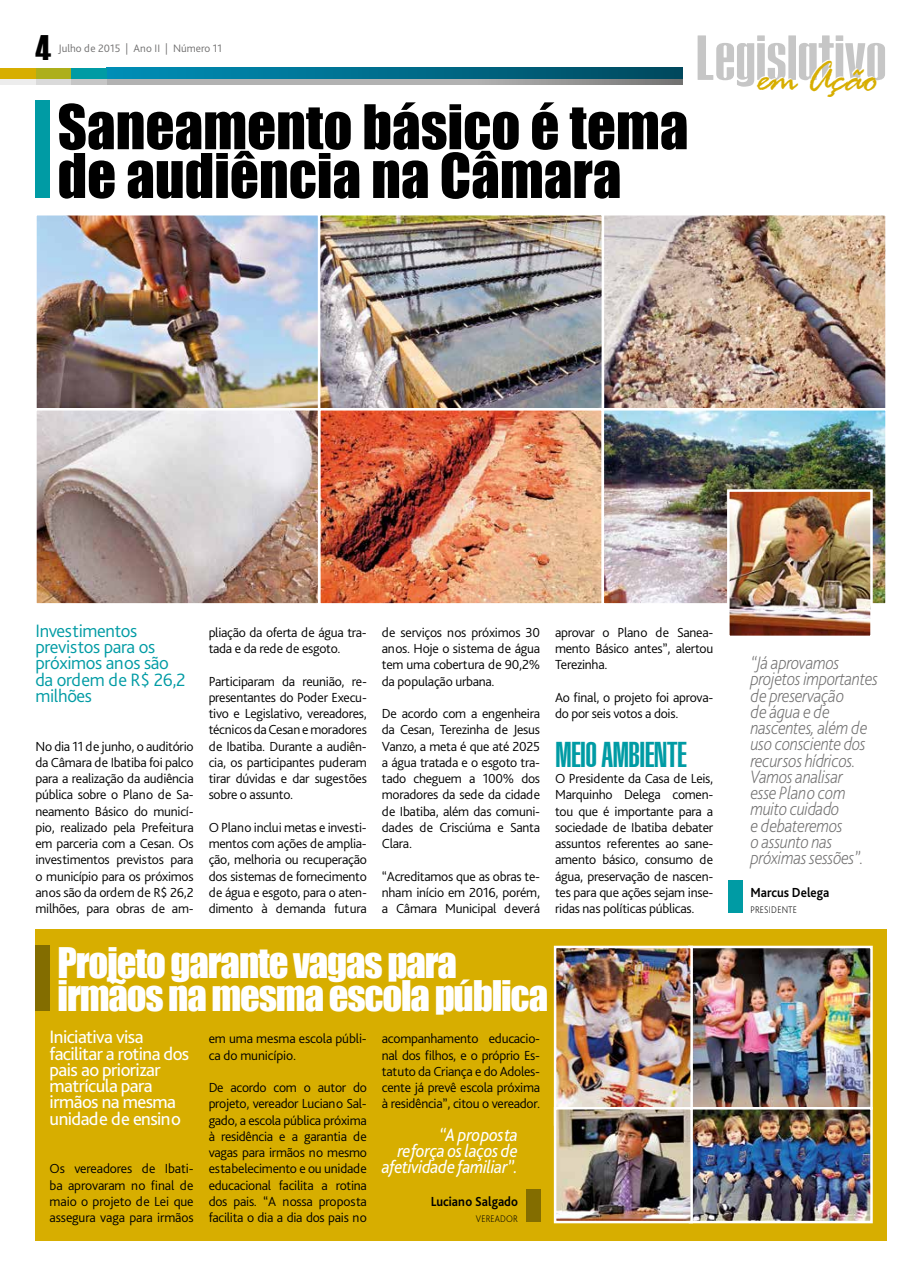
<style>
.page{position:relative;width:922px;height:1276px;background:#fff}
.page>*{position:absolute;margin:0;border:0;box-sizing:border-box;transform-origin:0 0}
.t1{font:56.88px/48.8px "Impact";color:#000}
.t2{font:italic 45.5px "Rage";letter-spacing:-.04em;color:#d7ae00}
.t3{font:38.75px/32.5px "Impact";letter-spacing:-.03em;color:#fff}
.t4{font:35.38px "Haettenschweiler";color:#000}
.t5{font:900 extra-condensed 35px "Helvetica";letter-spacing:-.02em;color:#009ba4}
.t6{font:italic 200 18.75px/16.2px "Bliss Pro";letter-spacing:-.02em;color:#706f6f;scale:.92 1}
.t7{font:18.75px/16.2px "Bliss Pro";letter-spacing:-.03em;color:#fff}
.t8{font:300 18.75px/16.2px "Bliss Pro";letter-spacing:-.02em;color:#009ba4}
.t9{font:italic 18.75px/16.2px "Bliss Pro";letter-spacing:-.02em;color:#fff;text-align:right;scale:.92 1}
.t10{font:300 13.75px/16.2px "Bliss Pro";letter-spacing:-.02em;color:#000;text-align:justify}
.t11{font:700 13.75px "Bliss Pro";color:#000;scale:.92 1}
.t12{font:300 11.25px "Bliss Pro";color:#706f6f}
.t13{font:200 10px "Bliss Pro";letter-spacing:.015em;color:#000;scale:.92 1}
</style>
<div class="page">
<img style="left:37px;top:216px;width:847px;height:386px">
<div style="left:601px;top:213px;width:286px;height:197px;border:2px solid #fff"></div>
<svg style="left:106px;top:79px;width:576px;height:5px;background:#a6a6a6"></svg>
<svg style="left:106px;top:68px;width:576px;height:11px;background:#006c8b"></svg>
<div style="left:71px;top:79px;width:35px;height:5px;background:#c6c6c6"></div>
<div style="left:35px;top:79px;width:36px;height:5px;background:#dadada"></div>
<div style="left:0;top:79px;width:35px;height:5px;background:#ededed"></div>
<div style="left:35px;top:68px;width:36px;height:11px;background:#adaf1b"></div>
<div style="left:0;top:68px;width:35px;height:11px;background:#d7ae00"></div>
<div style="left:71px;top:68px;width:35px;height:11px;background:#009ba4"></div>
<svg style="left:697px;top:35px;width:187px;height:52px"></svg>
<div style="left:35px;top:100px;width:15px;height:98px;background:#009ba4"></div>
<div style="left:35px;top:929px;width:851px;height:311px;background:#d7ae00"></div>
<img style="left:692px;top:948px;width:177px;height:272px">
<div style="left:687px;top:945px;width:185px;height:164px;border:2px solid #fff"></div>
<div style="left:35px;top:945px;width:15px;height:65px;background:#836d00"></div>
<div style="left:34px;top:213px;width:286px;height:197px;border:2px solid #fff"></div>
<div style="left:318px;top:213px;width:286px;height:197px;border:2px solid #fff"></div>
<div style="left:318px;top:408px;width:286px;height:197px;border:2px solid #fff"></div>
<div style="left:34px;top:408px;width:286px;height:197px;border:2px solid #fff"></div>
<div style="left:601px;top:408px;width:286px;height:197px;border:2px solid #fff"></div>
<div style="left:728px;top:880px;width:14px;height:33px;background:#009ba4"></div>
<img style="left:729px;top:492px;width:140px;height:143px">
<div style="left:726px;top:489px;width:146px;height:149px;border:2px solid #fff"></div>
<img style="left:556px;top:948px;width:133px;height:159px">
<div style="left:553px;top:945px;width:139px;height:180px;border:2px solid #fff"></div>
<div style="left:688px;top:1107px;width:184px;height:116px;border:2px solid #fff"></div>
<img style="left:556px;top:1110px;width:133px;height:110px">
<div style="left:553px;top:1107px;width:139px;height:116px;border:2px solid #fff"></div>
<div style="left:525px;top:1189px;width:15px;height:33px;background:#836d00"></div>
<h3 class="t4" style="left:35px;top:24px;width:17px">4</h3>
<p class="t12" style="left:58px;top:41px;width:165px">Julho de 2015 | Ano II | Número 11</p>
<h1 class="t1" style="left:58px;top:101px;width:632px">Saneamento básico é tema de audiência na Câmara</h1>
<h2 class="t2" style="left:756px;top:54px;width:124px">em Ação</h2>
<h3 class="t8" style="left:35px;top:622px;width:152px">Investimentos previstos para os próximos anos são da ordem de R$ 26,2 milhões</h3>
<p class="t10" style="left:35px;top:737px;width:160px">No dia 11 de junho, o auditório da Câmara de Ibatiba foi palco para a realização da audiência pública sobre o Plano de Sa&shy;neamento Básico do municí&shy;pio, realizado pela Prefeitura em parceria com a Cesan. Os investimentos previstos para o município para os próximos anos são da ordem de R$ 26,2 milhões, para obras de am-</p>
<p class="t10" style="left:209px;top:624px;width:160px">pliação da oferta de água tra&shy;tada e da rede de esgoto.</p>
<p class="t10" style="left:209px;top:672px;width:160px">Participaram da reunião, re&shy;presentantes do Poder Execu&shy;tivo e Legislativo, vereadores, técnicos da Cesan e moradores de Ibatiba. Durante a audiên&shy;cia, os participantes puderam tirar dúvidas e dar sugestões sobre o assunto.</p>
<p class="t10" style="left:209px;top:819px;width:160px">O Plano inclui metas e investi&shy;mentos com ações de amplia&shy;ção, melhoria ou recuperação dos sistemas de fornecimento de água e esgoto, para o aten&shy;dimento à demanda futura</p>
<p class="t10" style="left:382px;top:624px;width:160px">de serviços nos próximos 30 anos. Hoje o sistema de água tem uma cobertura de 90,2% da população urbana.</p>
<p class="t10" style="left:382px;top:705px;width:160px">De acordo com a engenheira da Cesan, Terezinha de Jesus Vanzo, a meta é que até 2025 a água tratada e o esgoto tra&shy;tado cheguem a 100% dos moradores da sede da cidade de Ibatiba, além das comuni&shy;dades de Crisciúma e Santa Clara.</p>
<p class="t10" style="left:382px;top:867px;width:160px">“Acreditamos que as obras te&shy;nham início em 2016, porém, a Câmara Municipal deverá</p>
<p class="t10" style="left:555px;top:624px;width:160px">aprovar o Plano de Sanea&shy;mento Básico antes”, alertou Terezinha.</p>
<p class="t10" style="left:555px;top:689px;width:160px">Ao final, o projeto foi aprova&shy;do por seis votos a dois.</p>
<h3 class="t5" style="left:555px;top:734px;width:132px">MEIO AMBIENTE</h3>
<p class="t10" style="left:555px;top:770px;width:160px">O Presidente da Casa de Leis, Marquinho Delega comen&shy;tou que é importante para a sociedade de Ibatiba debater assuntos referentes ao sane&shy;amento básico, consumo de água, preservação de nascen&shy;tes para que ações sejam inse&shy;ridas nas políticas públicas.</p>
<h3 class="t3" style="left:58px;top:945px;width:492px">Projeto garante vagas para irmãos na mesma escola pública</h3>
<h3 class="t7" style="left:50px;top:1028px;width:141px">Iniciativa visa facilitar a rotina dos pais ao priorizar matrícula para irmãos na mesma unidade de ensino</h3>
<p class="t10" style="left:50px;top:1160px;width:145px">Os vereadores de Ibati&shy;ba aprovaram no final de maio o projeto de Lei que assegura vaga para irmãos</p>
<p class="t10" style="left:209px;top:1030px;width:160px">em uma mesma escola públi&shy;ca do município.</p>
<p class="t10" style="left:209px;top:1079px;width:160px">De acordo com o autor do projeto, vereador Luciano Sal&shy;gado, a escola pública próxima à residência e a garantia de vagas para irmãos no mesmo estabelecimento e ou unidade educacional facilita a rotina dos pais. “A nossa proposta facilita o dia a dia dos pais no</p>
<p class="t10" style="left:382px;top:1030px;width:160px">acompanhamento educacio&shy;nal dos filhos, e o próprio Es&shy;tatuto da Criança e do Adoles&shy;cente já prevê escola próxima à residência”, citou o vereador.</p>
<h3 class="t9" style="left:382px;top:1125px;width:149px">“A proposta<br>reforça os laços de afetividade familiar”.</h3>
<p class="t11" style="left:430px;top:1192px;width:96px">Luciano Salgado</p>
<p class="t13" style="left:476px;top:1212px;width:47px">VEREADOR</p>
<h3 class="t6" style="left:750px;top:654px;width:140px">“Já aprovamos projetos importantes de preservação<br>de água e de nascentes, além de uso consciente dos recursos hídricos.<br>Vamos analisar<br>esse Plano com muito cuidado<br>e debateremos<br>o assunto nas próximas sessões”.</h3>
<p class="t11" style="left:750px;top:884px;width:87px">Marcus Delega</p>
<p class="t13" style="left:750px;top:903px;width:52px">PRESIDENTE</p>
</div>
